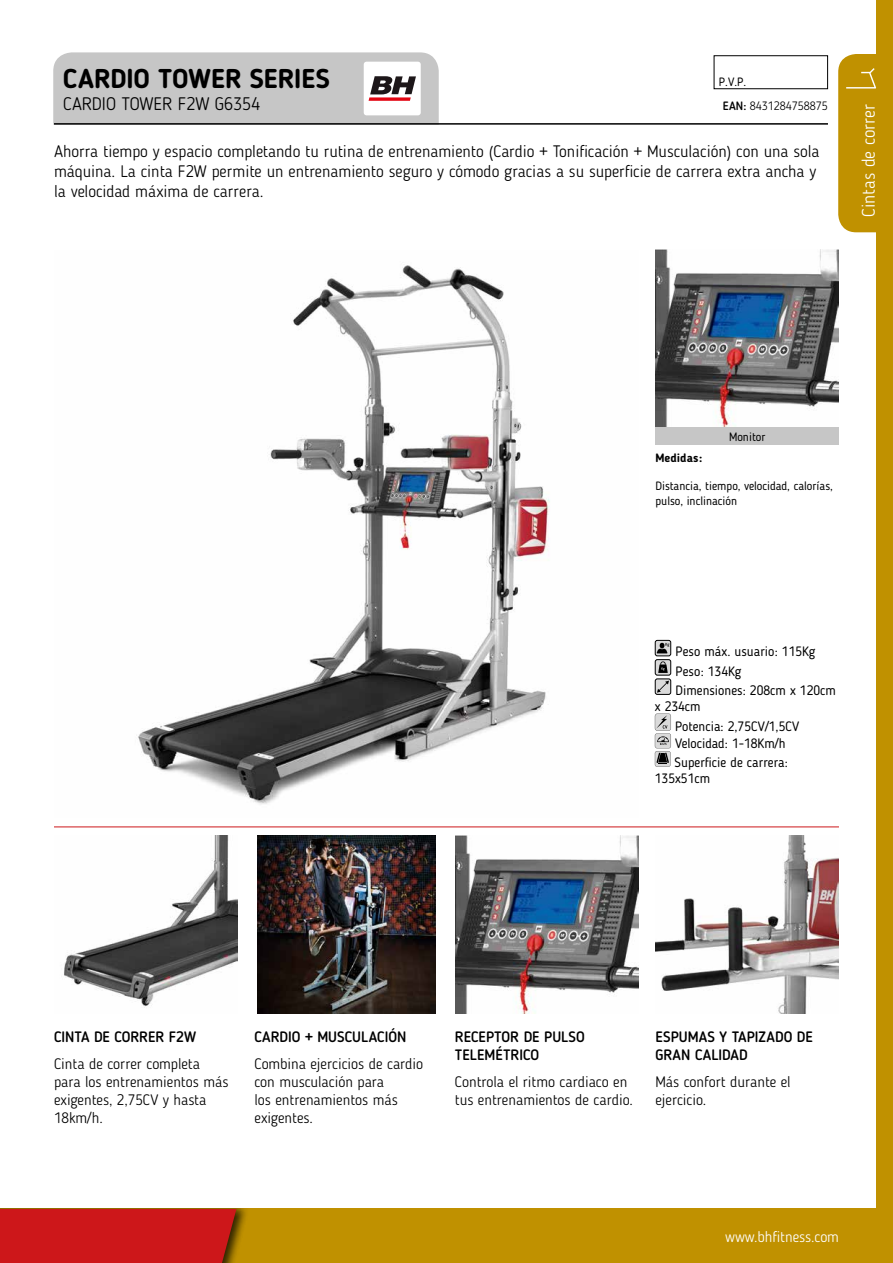
<style>
.page{position:relative;width:893px;height:1263px;background:#fff}
.page>*{position:absolute;margin:0;border:0;box-sizing:border-box;transform-origin:0 0}
.t1{font:700 27px "Blogger Sans";color:#000}
.t2{font:300 18px "Blogger Sans";color:#000}
.t3{font:300 18px "Blogger Sans";color:#fff}
.t4{font:300 16.5px/19.8px "Blogger Sans";color:#000}
.t5{font:300 15px/18px "Blogger Sans";color:#000}
.t6{font:500 15px/18px "Blogger Sans";color:#000}
.t7{font:300 15px "Blogger Sans";color:#fff}
.t8{font:13.5px/19.2px "Blogger Sans";color:#000}
.t9{font:12px/14.4px "Blogger Sans";color:#000}
.t10{font:300 12px "Blogger Sans";color:#000}
.t11{font:700 12px "Blogger Sans";color:#000}
.s1{font-weight:500}
</style>
<div class="page">
<img style="left:138px;top:265px;width:412px;height:540px">
<img style="left:656px;top:249px;width:182px;height:179px">
<img style="left:64px;top:835px;width:173px;height:173px">
<img style="left:257px;top:835px;width:178px;height:179px">
<img style="left:455px;top:835px;width:183px;height:179px">
<img style="left:656px;top:835px;width:182px;height:179px">
<hr style="left:54px;top:123px;width:774px;height:2px;background:#000">
<hr style="left:54px;top:826px;width:785px;height:1px;background:#cd171a">
<div style="left:655px;top:428px;width:184px;height:17px;background:#c6c6c6"></div>
<svg style="left:53px;top:52px;width:386px;height:73px;background:#c4c2c3"></svg>
<div style="left:0;top:1209px;width:893px;height:54px;background:#c09100"></div>
<div style="left:0;top:1209px;width:249px;height:54px;background:#000;opacity:.75"></div>
<div style="left:0;top:1209px;width:236px;height:54px;background:#cd171a"></div>
<div style="left:876px;top:0;width:17px;height:1263px;background:#c09100"></div>
<svg style="left:655px;top:640px;width:16px;height:16px"></svg>
<div style="left:655px;top:640px;width:16px;height:16px;border:1px solid #000;border-radius:2px"></div>
<svg style="left:657px;top:643px;width:12px;height:10px"></svg>
<div style="left:655px;top:660px;width:16px;height:15px;background:#dadada;border-radius:2px"></div>
<div style="left:655px;top:659px;width:16px;height:16px;border:1px solid #000;border-radius:2px"></div>
<svg style="left:658px;top:661px;width:10px;height:12px"></svg>
<div style="left:655px;top:679px;width:16px;height:15px;background:#dadada;border-radius:2px"></div>
<div style="left:655px;top:678px;width:16px;height:17px;border:1px solid #000;border-radius:2px"></div>
<svg style="left:657px;top:681px;width:12px;height:12px"></svg>
<svg style="left:655px;top:714px;width:16px;height:53px"></svg>
<div style="left:838px;top:54px;width:39px;height:178px;background:#c09100"></div>
<div style="left:714px;top:55px;width:114px;height:34px;border:1px solid #000"></div>
<h1 class="t1" style="left:63px;top:62px;width:268px">CARDIO TOWER SERIES</h1>
<p class="t2" style="left:63px;top:93px;width:198px">CARDIO TOWER F2W G6354</p>
<p class="t4" style="left:54px;top:141px;width:767px">Ahorra tiempo y espacio completando tu rutina de entrenamiento (Cardio + Tonificación + Musculación) con una sola máquina. La cinta F2W permite un entrenamiento seguro y cómodo gracias a su superficie de carrera extra ancha y la velocidad máxima de carrera.</p>
<p class="t9" style="left:719px;top:75px;width:29px">P.V.P.</p>
<p class="t10" style="left:723px;top:98px;width:107px"><span class="s1">EAN:</span> 8431284758875</p>
<p class="t3" style="left:858px;top:217px;width:115px;rotate:-90deg">Cintas de correr</p>
<p class="t9" style="left:729px;top:429px;width:38px">Monitor</p>
<p class="t11" style="left:655px;top:450px;width:48px">Medidas:</p>
<p class="t9" style="left:655px;top:479px;width:179px">Distancia, tiempo, velocidad, calorías, pulso, inclinación</p>
<p class="t8" style="left:676px;top:642px;width:162px">Peso máx. usuario: 115Kg<br>Peso: 134Kg<br>Dimensiones: 208cm x 120cm</p>
<p class="t8" style="left:675px;top:696px;width:126px;line-height:19.6px;text-indent:-20px">x 234cm<br>Potencia: 2,75CV/1,5CV</p>
<p class="t8" style="left:675px;top:734px;width:115px;line-height:18.6px">Velocidad: 1-18Km/h<br>Superficie de carrera:</p>
<p class="t8" style="left:655px;top:769px;width:57px">135x51cm</p>
<p class="t6" style="left:54px;top:1028px;width:144px">CINTA DE CORRER F2W</p>
<p class="t5" style="left:54px;top:1054px;width:176px">Cinta de correr completa para los entrenamientos más exigentes, 2,75CV y hasta<br>18km/h.</p>
<p class="t6" style="left:254px;top:1028px;width:154px">CARDIO + MUSCULACIÓN</p>
<p class="t5" style="left:254px;top:1054px;width:170px">Combina ejercicios de cardio con musculación para<br>los entrenamientos más exigentes.</p>
<p class="t6" style="left:455px;top:1028px;width:131px">RECEPTOR DE PULSO<br>TELEMÉTRICO</p>
<p class="t5" style="left:455px;top:1072px;width:179px">Controla el ritmo cardiaco en tus entrenamientos de cardio.</p>
<p class="t6" style="left:655px;top:1028px;width:159px">ESPUMAS Y TAPIZADO DE<br>GRAN CALIDAD</p>
<p class="t5" style="left:655px;top:1072px;width:137px">Más confort durante el ejercicio.</p>
<p class="t7" style="left:725px;top:1228px;width:115px">www.bhfitness.com</p>
</div>
